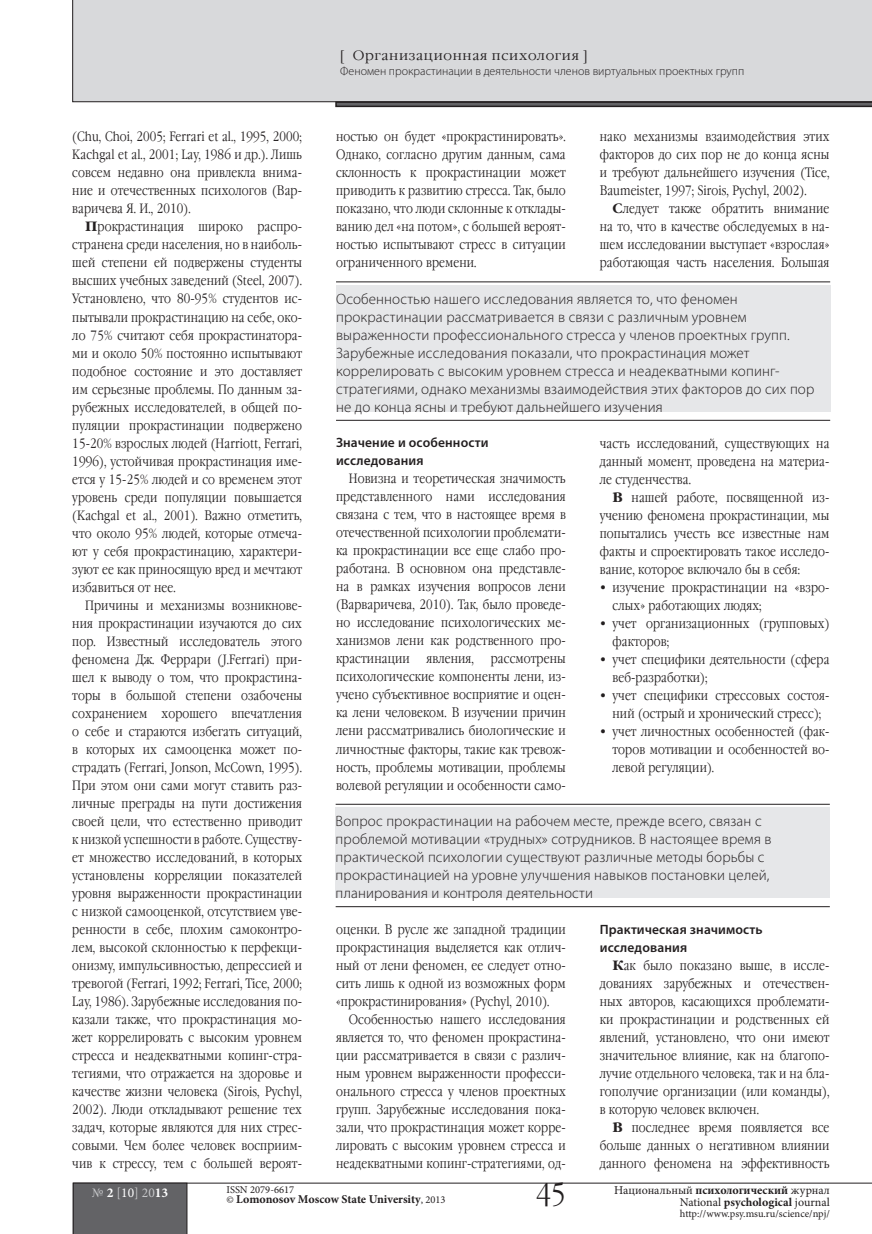
<style>
.page{position:relative;width:872px;height:1234px;background:#fff}
.page>*{position:absolute;margin:0;border:0;box-sizing:border-box;transform-origin:0 0}
.t1{font:30px "Garamond Narrow C";color:#231f20}
.Insert___MEDIUM{font:300 15px/18px "Myriad Pro";letter-spacing:.01em;color:#231f20}
.Main_text{font:13.5px/18px "Garamond Narrow C";letter-spacing:.01em;color:#231f20;text-align:justify}
.Main_text___BULLET_1{font:13.5px/18px "Garamond Narrow C";letter-spacing:.01em;color:#231f20}
.SubHeader___2nd_leve{font:600 13.5px/18px "Myriad Pro";letter-spacing:.01em;color:#231f20}
.Col_title___RUBRIC{font:13.5px "Garamond C";letter-spacing:.05em;color:#231f20}
.t2{font:13.5px "Minion Pro";color:#c7c8ca}
.Col_title___ARTICLE{font:300 12px "Myriad Pro";color:#231f20}
.t3{font:12px/12px "Minion Pro";color:#231f20;text-align:right}
.t4{font:700 12px "Minion Pro";letter-spacing:-.005em;color:#231f20}
.t5{font:10.5px "Minion Pro";color:#231f20}
.s1{font-family:"Garamond C";font-weight:700}
.s2{font-weight:700;color:#fff}
.s3{color:#fff}
.s4{font-weight:400;font-size:10.5px}
.s5{font-weight:700}
</style>
<div class="page">
<div style="left:72px;top:0;width:800px;height:102px;background:#d8d9db"></div>
<svg style="left:335px;top:101px;width:537px;height:6px;background:#424042"></svg>
<svg style="left:73px;top:1182px;width:799px;height:51px"></svg>
<div style="left:336px;top:807px;width:494px;height:90px;background:#e6e7e9"></div>
<hr style="left:336px;top:803px;width:494px;height:1px;background:#231f20">
<hr style="left:336px;top:906px;width:494px;height:1px;background:#231f20">
<div style="left:336px;top:285px;width:494px;height:126px;background:#e6e7e9"></div>
<hr style="left:336px;top:281px;width:494px;height:1px;background:#231f20">
<hr style="left:336px;top:420px;width:494px;height:1px;background:#231f20">
<p class="Main_text" style="left:72px;top:128px;width:231px">(Chu, Choi, 2005; Ferrari et al., 1995, 2000; Kachgal et al., 2001; Lay, 1986 и др.). Лишь совсем недавно она привлекла внима&shy;ние и отечественных психологов (Вар&shy;варичева Я. И., 2010).</p>
<p class="Main_text" style="left:72px;top:218px;width:231px;text-indent:13px"><span class="s1">П</span>рокрастинация широко распро&shy;странена среди населения, но в наиболь&shy;шей степени ей подвержены студенты высших учебных заведений (Steel, 2007).<br>Установлено, что 80-95% студентов ис&shy;пытывали прокрастинацию на себе, око&shy;ло 75% считают себя прокрастинатора&shy;ми и около 50% постоянно испытывают подобное состояние и это доставляет им серьезные проблемы. По данным за&shy;рубежных исследователей, в общей по&shy;пуляции прокрастинации подвержено 15-20% взрослых людей (Harriott, Ferrari, 1996), устойчивая прокрастинация име&shy;ется у 15-25% людей и со временем этот уровень среди популяции повышается (Kachgal et al., 2001). Важно отметить, что около 95% людей, которые отмеча&shy;ют у себя прокрастинацию, характери&shy;зуют ее как приносящую вред и мечтают избавиться от нее.</p>
<p class="Main_text" style="left:72px;top:596px;width:231px;text-indent:13px">Причины и механизмы возникнове&shy;ния прокрастинации изучаются до сих пор. Известный исследователь этого феномена Дж. Феррари (J.Ferrari) при&shy;шел к выводу о том, что прокрастина&shy;торы в большой степени озабочены сохранением хорошего впечатления о себе и стараются избегать ситуаций, в которых их самооценка может по&shy;страдать (Ferrari, Jonson, McCown, 1995).<br>При этом они сами могут ставить раз&shy;личные преграды на пути достижения своей цели, что естественно приводит к низкой успешности в работе. Существу&shy;ет множество исследований, в которых установлены корреляции показателей уровня выраженности прокрастинации с низкой самооценкой, отсутствием уве&shy;ренности в себе, плохим самоконтро&shy;лем, высокой склонностью к перфекци&shy;онизму, импульсивностью, депрессией и тревогой (Ferrari, 1992; Ferrari, Tice, 2000; Lay, 1986). Зарубежные исследования по&shy;казали также, что прокрастинация мо&shy;жет коррелировать с высоким уровнем стресса и неадекватными копинг-стра&shy;тегиями, что отражается на здоровье и качестве жизни человека (Sirois, Pychyl, 2002). Люди откладывают решение тех задач, которые являются для них стрес&shy;совыми. Чем более человек восприим&shy;чив к стрессу, тем с большей вероят-</p>
<p class="Col_title___RUBRIC" style="left:340px;top:48px;width:249px">[ Организационная психология ]</p>
<p class="Col_title___ARTICLE" style="left:340px;top:64px;width:405px">Феномен прокрастинации в деятельности членов виртуальных проектных групп</p>
<p class="Main_text" style="left:336px;top:128px;width:231px">ностью он будет «прокрастинировать».<br>Однако, согласно другим данным, сама склонность к прокрастинации может приводить к развитию стресса. Так, было показано, что люди склонные к отклады&shy;ванию дел «на потом», с большей вероят&shy;ностью испытывают стресс в ситуации ограниченного времени.</p>
<p class="Main_text" style="left:600px;top:128px;width:231px">нако механизмы взаимодействия этих факторов до сих пор не до конца ясны и требуют дальнейшего изучения (Tice, Baumeister, 1997; Sirois, Pychyl, 2002).</p>
<p class="Main_text" style="left:600px;top:200px;width:231px;text-indent:13px"><span class="s1">С</span>ледует также обратить внимание на то, что в качестве обследуемых в на&shy;шем исследовании выступает «взрослая» работающая часть населения. Большая</p>
<p class="Insert___MEDIUM" style="left:336px;top:289px;width:480px">Особенностью нашего исследования является то, что феномен прокрастинации рассматривается в связи с различным уровнем выраженности профессионального стресса у членов проектных групп.<br>Зарубежные исследования показали, что прокрастинация может коррелировать с высоким уровнем стресса и неадекватными копинг&shy;стратегиями, однако механизмы взаимодействия этих факторов до сих пор не до конца ясны и требуют дальнейшего изучения</p>
<p class="SubHeader___2nd_leve" style="left:336px;top:433px;width:154px">Значение и особенности исследования</p>
<p class="Main_text" style="left:336px;top:470px;width:231px;text-indent:13px">Новизна и теоретическая значимость представленного нами исследования связана с тем, что в настоящее время в отечественной психологии проблемати&shy;ка прокрастинации все еще слабо про&shy;работана. В основном она представле&shy;на в рамках изучения вопросов лени (Варваричева, 2010). Так, было проведе&shy;но исследование психологических ме&shy;ханизмов лени как родственного про&shy;крастинации явления, рассмотрены психологические компоненты лени, из&shy;учено субъективное восприятие и оцен&shy;ка лени человеком. В изучении причин лени рассматривались биологические и личностные факторы, такие как тревож&shy;ность, проблемы мотивации, проблемы волевой регуляции и особенности само-</p>
<p class="Main_text" style="left:600px;top:434px;width:231px">часть исследований, существующих на данный момент, проведена на материа&shy;ле студенчества.</p>
<p class="Main_text" style="left:600px;top:488px;width:231px;text-indent:13px"><span class="s1">В</span> нашей работе, посвященной из&shy;учению феномена прокрастинации, мы попытались учесть все известные нам факты и спроектировать такое исследо&shy;вание, которое включало бы в себя:</p>
<p class="Main_text___BULLET_1" style="left:612px;top:578px;width:218px;text-indent:-13px">• изучение прокрастинации на «взро&shy;слых» работающих людях;</p>
<p class="Main_text___BULLET_1" style="left:612px;top:614px;width:218px;text-indent:-13px">• учет организационных (групповых) факторов;</p>
<p class="Main_text___BULLET_1" style="left:612px;top:650px;width:218px;text-indent:-13px">• учет специфики деятельности (сфера веб-разработки);</p>
<p class="Main_text___BULLET_1" style="left:600px;top:686px;width:231px;text-align:center">• учет специфики стрессовых состоя&shy;ний (острый и хронический стресс);</p>
<p class="Main_text___BULLET_1" style="left:612px;top:722px;width:218px;text-align:justify;text-indent:-13px">• учет личностных особенностей (фак&shy;торов мотивации и особенностей во&shy;левой регуляции).</p>
<p class="Insert___MEDIUM" style="left:336px;top:811px;width:437px">Вопрос прокрастинации на рабочем месте, прежде всего, связан с проблемой мотивации «трудных» сотрудников. В настоящее время в практической психологии существуют различные методы борьбы с прокрастинацией на уровне улучшения навыков постановки целей, планирования и контроля деятельности</p>
<p class="Main_text" style="left:336px;top:920px;width:231px">оценки. В русле же западной традиции прокрастинация выделяется как отлич&shy;ный от лени феномен, ее следует отно&shy;сить лишь к одной из возможных форм «прокрастинирования» (Pychyl, 2010).</p>
<p class="Main_text" style="left:336px;top:1010px;width:231px;text-indent:13px">Особенностью нашего исследования является то, что феномен прокрастина&shy;ции рассматривается в связи с различ&shy;ным уровнем выраженности професси&shy;онального стресса у членов проектных групп. Зарубежные исследования пока&shy;зали, что прокрастинация может корре&shy;лировать с высоким уровнем стресса и неадекватными копинг-стратегиями, од-</p>
<p class="SubHeader___2nd_leve" style="left:600px;top:919px;width:164px">Практическая значимость исследования</p>
<p class="Main_text" style="left:600px;top:956px;width:231px;text-indent:13px"><span class="s1">К</span>ак было показано выше, в иссле&shy;дованиях зарубежных и отечествен&shy;ных авторов, касающихся проблемати&shy;ки прокрастинации и родственных ей явлений, установлено, что они имеют значительное влияние, как на благопо&shy;лучие отдельного человека, так и на бла&shy;гополучие организации (или команды), в которую человек включен.</p>
<p class="Main_text" style="left:600px;top:1118px;width:231px;text-indent:13px"><span class="s1">В</span> последнее время появляется все больше данных о негативном влиянии данного феномена на эффективность</p>
<p class="t2" style="left:92px;top:1183px;width:78px">№ <span class="s2">2</span> [<span class="s3">10</span>] 20<span class="s2">13</span></p>
<p class="t5" style="left:226px;top:1182px;width:69px">ISSN 2079-6617</p>
<p class="t4" style="left:226px;top:1190px;width:221px"><span class="s4">©</span> Lomonosov Moscow State University<span class="s4">, 2013</span></p>
<h1 class="t1" style="left:536px;top:1177px;width:31px">45</h1>
<p class="t3" style="left:614px;top:1183px;width:217px">Национальный <span class="s5">психологический</span> журнал<br>National <span class="s5">psychological</span> journal</p>
<p class="t5" style="left:680px;top:1205px;width:151px">http://www.psy.msu.ru/science/npj/</p>
</div>
